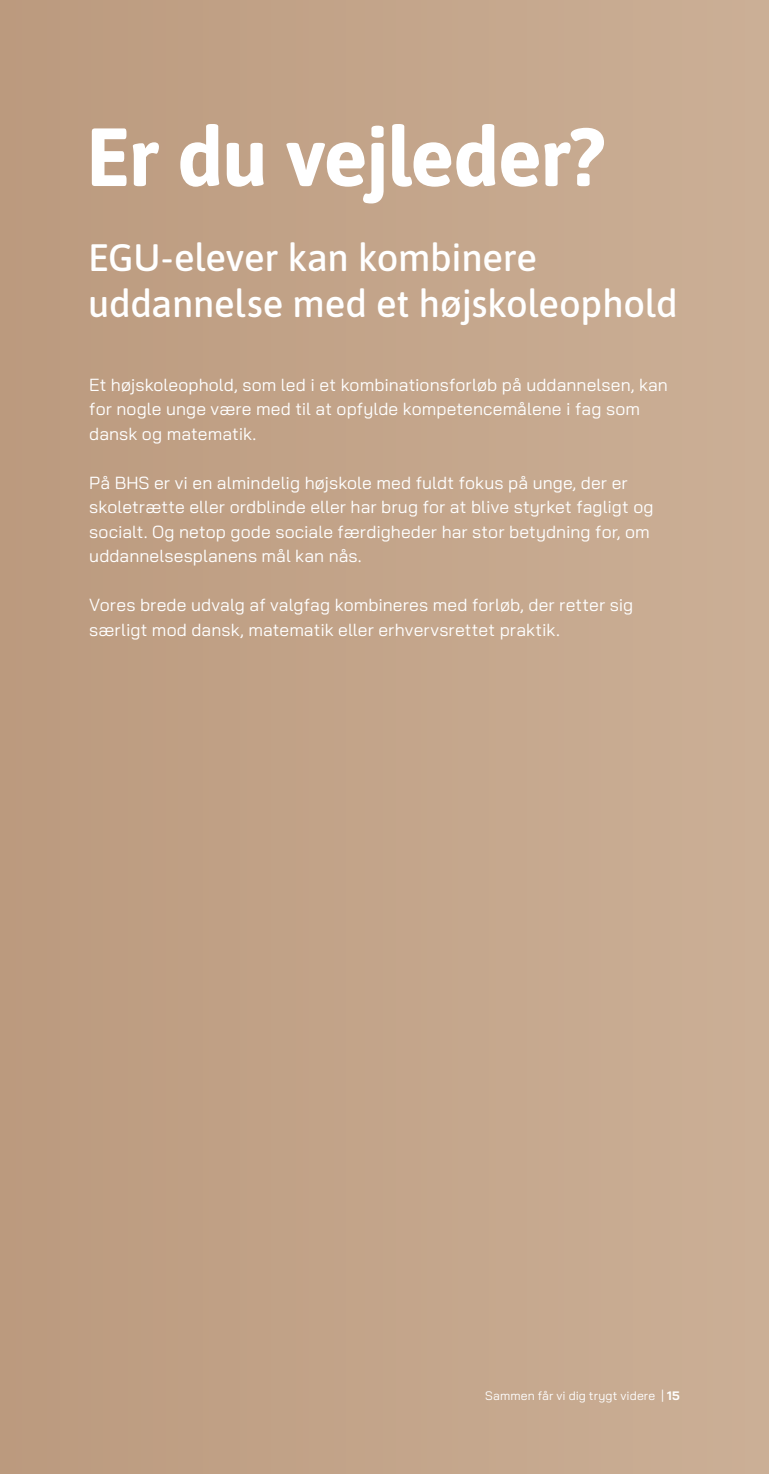
<style>
.page{position:relative;width:769px;height:1474px;background:#fff}
.page>*{position:absolute;margin:0;border:0;box-sizing:border-box;transform-origin:0 0}
.t1{font:700 82.25px "Asap";letter-spacing:-.02em;color:#fff}
.t2{font:500 38.15px/45.5px "Asap";letter-spacing:-.005em;color:#fff}
.t3{font:17.5px/24.5px "Bai Jamjuree";letter-spacing:.005em;color:#fff}
.t4{font:12.25px "Bai Jamjuree";letter-spacing:.01em;color:#fff}
.s1{font-weight:700}
</style>
<div class="page">
<div style="left:0;top:0;width:769px;height:1473px;background:#c3a58a"></div>
<h1 class="t1" style="left:86px;top:123px;width:521px">Er du vejleder?</h1>
<h2 class="t2" style="left:88px;top:238px;width:591px">EGU-elever kan kombinere uddannelse med et højskoleophold</h2>
<p class="t3" style="left:89px;top:373px;width:580px">Et højskoleophold, som led i et kombinationsforløb på uddannelsen, kan for nogle unge være med til at opfylde kompetencemålene i fag som dansk og matematik.</p>
<p class="t3" style="left:89px;top:471px;width:566px">På BHS er vi en almindelig højskole med fuldt fokus på unge, der er skoletrætte eller ordblinde eller har brug for at blive styrket fagligt og socialt. Og netop gode sociale færdigheder har stor betydning for, om uddannelsesplanens mål kan nås.</p>
<p class="t3" style="left:89px;top:593px;width:546px">Vores brede udvalg af valgfag kombineres med forløb, der retter sig særligt mod dansk, matematik eller erhvervsrettet praktik.</p>
<p class="t4" style="left:485px;top:1389px;width:196px">Sammen får vi dig trygt videre | <span class="s1">15</span></p>
</div>
